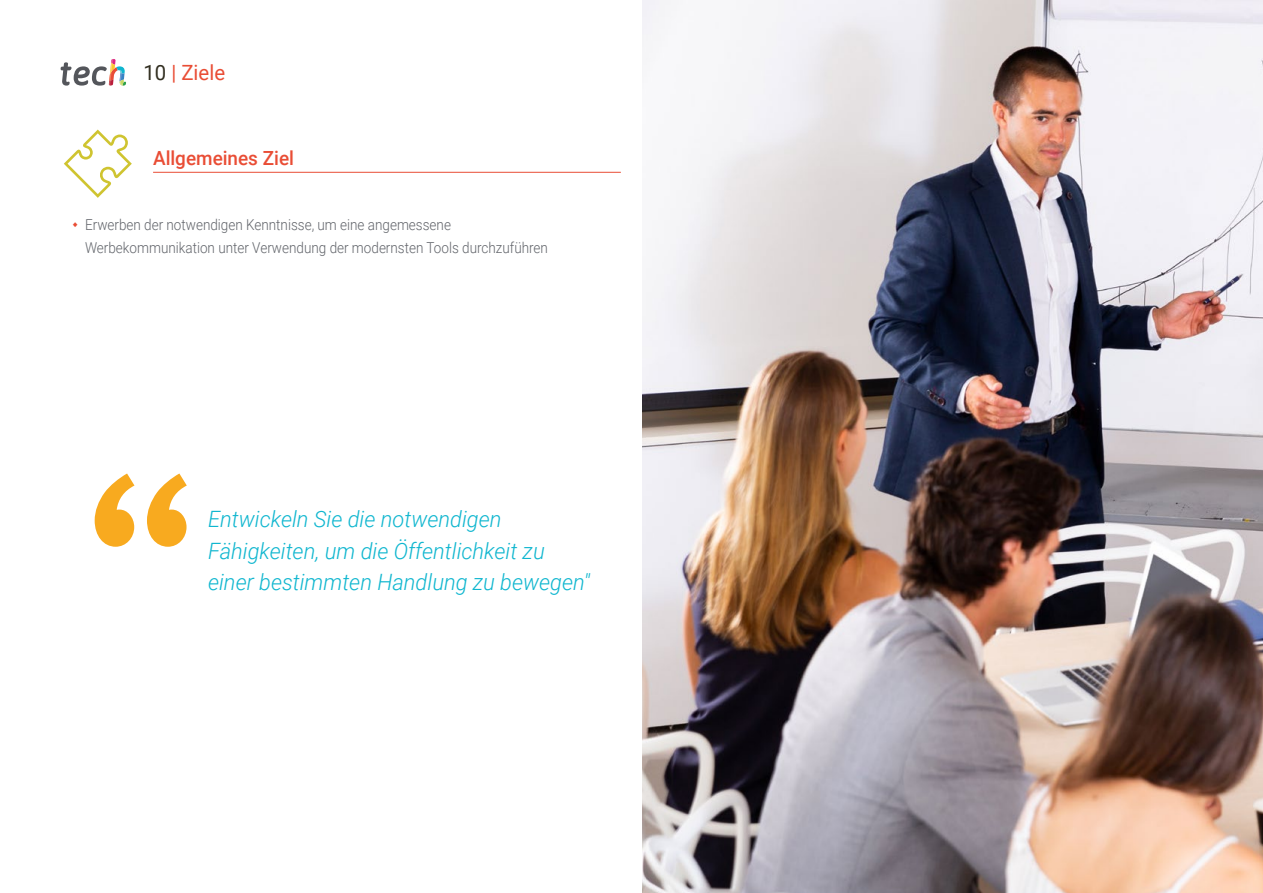
<style>
.page{position:relative;width:1263px;height:893px;background:#fff}
.page>*{position:absolute;margin:0;border:0;box-sizing:border-box;transform-origin:0 0}
.t1{font:italic 300 22.5px/31.5px "Roboto";color:#0fb6cf}
.t2{font:21px "Roboto";color:#e94d35}
.t3{font:500 19.5px "Roboto";color:#e94d35}
.t4{font:300 15px/22.5px "Roboto";color:#61646a;scale:.9 1}
.s1{color:#312e20}
</style>
<div class="page">
<hr style="left:153px;top:172px;width:468px;height:1px;background:#e94d35">
<svg style="left:64px;top:130px;width:68px;height:68px"></svg>
<svg style="left:95px;top:473px;width:92px;height:74px"></svg>
<img style="left:642px;top:0;width:621px;height:893px">
<svg style="left:61px;top:59px;width:65px;height:27px"></svg>
<h2 class="t2" style="left:144px;top:57px;width:83px"><span class="s1">10</span> | Ziele</h2>
<h3 class="t3" style="left:153px;top:144px;width:142px">Allgemeines Ziel</h3>
<p class="t4" style="left:85px;top:213px;width:516px">Erwerben der notwendigen Kenntnisse, um eine angemessene<br>Werbekommunikation unter Verwendung der modernsten Tools durchzuführen</p>
<h1 class="t1" style="left:208px;top:502px;width:383px">Entwickeln Sie die notwendigen<br>Fähigkeiten, um die Öffentlichkeit zu einer bestimmten Handlung zu bewegen"</h1>
</div>
